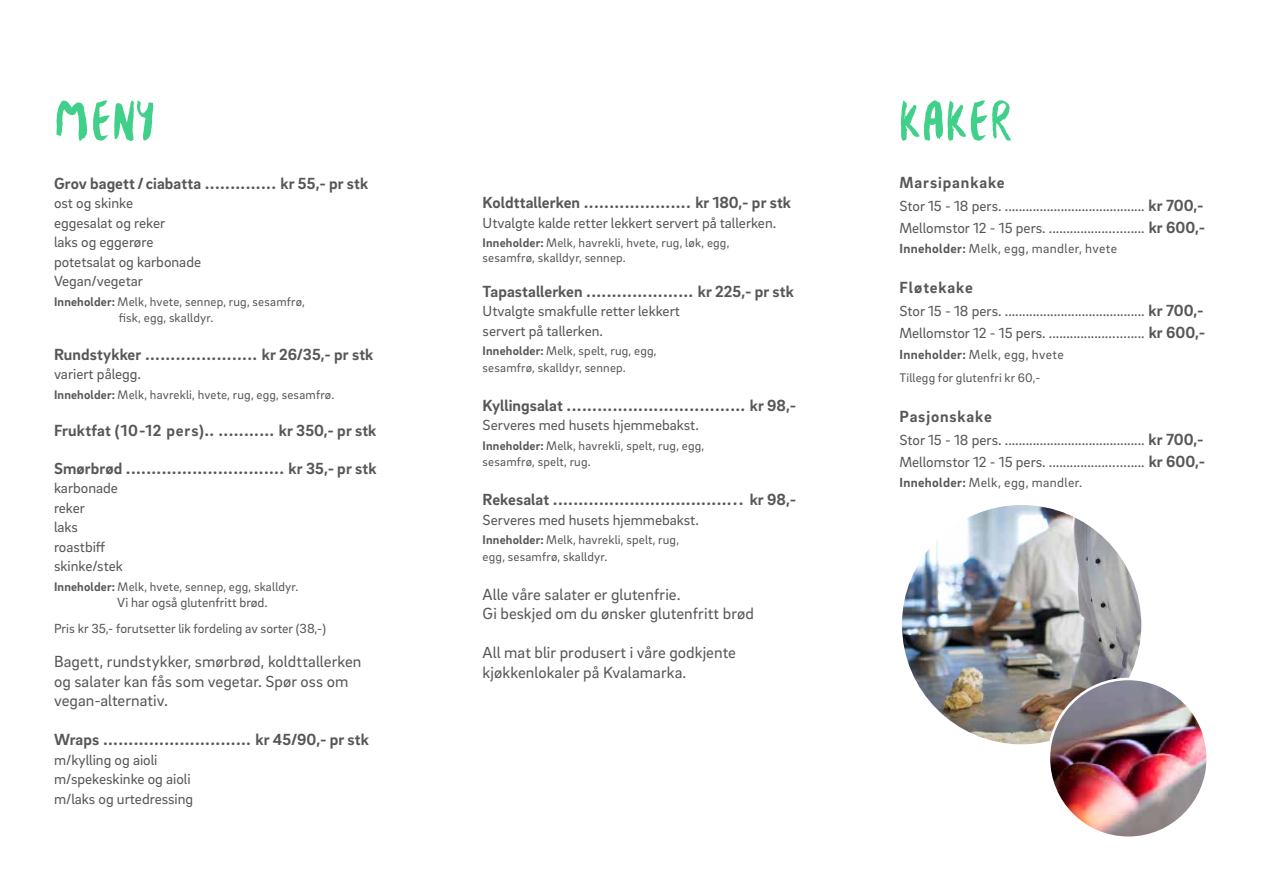
<style>
.page{position:relative;width:1263px;height:893px;background:#fff}
.page>*{position:absolute;margin:0;border:0;box-sizing:border-box;transform-origin:0 0}
.t1{font:60px "Besom";color:#41d089}
.t2{font:700 16.5px "Brix Sans";letter-spacing:.005em;color:#575756}
.t3{font:16.5px/19.5px "Brix Sans";letter-spacing:.005em;color:#575756}
.t4{font:700 16.5px "Brix Sans";letter-spacing:.055em;color:#575756}
.t5{font:700 16.5px "Brix Sans";letter-spacing:.05em;color:#575756}
.t6{font:15px/19.5px "Brix Sans";color:#575756}
.t7{font:13.5px/25.5px "Brix Sans";color:#575756;text-align:center}
.t8{font:13.5px "Brix Sans";letter-spacing:.03em;color:#575756}
.t9{font:13.5px "Brix Sans";letter-spacing:.025em;color:#575756}
.t10{font:12.75px/16.5px "Brix Sans";letter-spacing:.015em;color:#575756}
.s1{font-weight:700}
.s2{font-weight:700;font-size:16.5px}
</style>
<div class="page">
<img style="left:901px;top:504px;width:241px;height:242px;border-radius:121px">
<img style="left:1049px;top:679px;width:159px;height:159px;border-radius:79px">
<div style="left:1048px;top:678px;width:161px;height:161px;border:3px solid #fff;border-radius:50%"></div>
<h1 class="t1" style="left:54px;top:77px;width:103px">MENY</h1>
<p class="t2" style="left:54px;top:172px;width:316px">Grov bagett / ciabatta .............. kr 55,- pr stk</p>
<p class="t6" style="left:54px;top:193px;width:149px">ost og skinke<br>eggesalat og reker<br>laks og eggerøre potetsalat og karbonade<br>Vegan/vegetar</p>
<p class="t10" style="left:119px;top:292px;width:188px;text-indent:-65px"><span class="s1">Inneholder:</span> Melk, hvete, sennep, rug, sesamfrø, fisk, egg, skalldyr.</p>
<p class="t2" style="left:54px;top:343px;width:321px">Rundstykker ...................... kr 26/35,- pr stk</p>
<p class="t6" style="left:54px;top:364px;width:89px">variert pålegg.</p>
<p class="t10" style="left:54px;top:385px;width:282px"><span class="s1">Inneholder:</span> Melk, havrekli, hvete, rug, egg, sesamfrø.</p>
<p class="t2" style="left:54px;top:420px;width:324px">Fruktfat (10-12 pers).. ........... kr 350,- pr stk</p>
<p class="t2" style="left:54px;top:457px;width:324px">Smørbrød ............................... kr 35,- pr stk</p>
<p class="t6" style="left:54px;top:478px;width:70px">karbonade reker<br>laks roastbiff skinke/stek</p>
<p class="t10" style="left:54px;top:577px;width:246px"><span class="s1">Inneholder:</span> Melk, hvete, sennep, egg, skalldyr.</p>
<p class="t7" style="left:54px;top:589px;width:273px">Vi har også glutenfritt brød.<br>Pris kr 35,- forutsetter lik fordeling av sorter (38,-)</p>
<p class="t3" style="left:54px;top:651px;width:309px">Bagett, rundstykker, smørbrød, koldttallerken og salater kan fås som vegetar. Spør oss om vegan-alternativ.</p>
<p class="t2" style="left:54px;top:729px;width:316px">Wraps ............................. kr 45/90,- pr stk</p>
<p class="t6" style="left:54px;top:749px;width:141px">m/kylling og aioli m/spekeskinke og aioli m/laks og urtedressing</p>
<p class="t2" style="left:483px;top:192px;width:310px">Koldttallerken ..................... kr 180,- pr stk</p>
<p class="t6" style="left:483px;top:212px;width:295px">Utvalgte kalde retter lekkert servert på tallerken.</p>
<p class="t10" style="left:483px;top:235px;width:248px;line-height:15px"><span class="s1">Inneholder:</span> Melk, havrekli, hvete, rug, løk, egg, sesamfrø, skalldyr, sennep.</p>
<p class="t2" style="left:483px;top:280px;width:313px">Tapastallerken ..................... kr 225,- pr stk</p>
<p class="t6" style="left:483px;top:301px;width:199px">Utvalgte smakfulle retter lekkert servert på tallerken.</p>
<p class="t10" style="left:483px;top:342px;width:175px"><span class="s1">Inneholder:</span> Melk, spelt, rug, egg, sesamfrø, skalldyr, sennep.</p>
<p class="t2" style="left:483px;top:394px;width:315px">Kyllingsalat ................................... kr 98,-</p>
<p class="t6" style="left:483px;top:415px;width:218px">Serveres med husets hjemmebakst.</p>
<p class="t10" style="left:483px;top:436px;width:223px"><span class="s1">Inneholder:</span> Melk, havrekli, spelt, rug, egg, sesamfrø, spelt, rug.</p>
<p class="t2" style="left:483px;top:489px;width:315px">Rekesalat ..................................... kr 98,-</p>
<p class="t6" style="left:483px;top:509px;width:218px">Serveres med husets hjemmebakst.</p>
<p class="t10" style="left:483px;top:531px;width:198px"><span class="s1">Inneholder:</span> Melk, havrekli, spelt, rug, egg, sesamfrø, skalldyr.</p>
<p class="t3" style="left:483px;top:584px;width:273px">Alle våre salater er glutenfrie.<br>Gi beskjed om du ønsker glutenfritt brød</p>
<p class="t3" style="left:483px;top:642px;width:255px">All mat blir produsert i våre godkjente kjøkkenlokaler på Kvalamarka.</p>
<h1 class="t1" style="left:899px;top:77px;width:114px">KAKER</h1>
<p class="t4" style="left:899px;top:172px;width:107px">Marsipankake</p>
<p class="t6" style="left:899px;top:194px;width:307px;line-height:22.5px">Stor 15 - 18 pers. ........................................ <span class="s2">kr 700,-<br></span>Mellomstor 12 - 15 pers. ........................... <span class="s2">kr 600,-</span></p>
<p class="t9" style="left:899px;top:240px;width:219px"><span class="s1">Inneholder:</span> Melk, egg, mandler, hvete</p>
<p class="t4" style="left:899px;top:277px;width:75px">Fløtekake</p>
<p class="t6" style="left:899px;top:299px;width:307px;line-height:22.5px">Stor 15 - 18 pers. ........................................ <span class="s2">kr 700,-<br></span>Mellomstor 12 - 15 pers. ........................... <span class="s2">kr 600,-</span></p>
<p class="t8" style="left:899px;top:346px;width:166px"><span class="s1">Inneholder:</span> Melk, egg, hvete</p>
<p class="t10" style="left:899px;top:369px;width:143px">Tillegg for glutenfri kr 60,-</p>
<p class="t5" style="left:899px;top:406px;width:94px">Pasjonskake</p>
<p class="t6" style="left:899px;top:428px;width:307px;line-height:22.5px">Stor 15 - 18 pers. ........................................ <span class="s2">kr 700,-<br></span>Mellomstor 12 - 15 pers. ........................... <span class="s2">kr 600,-</span></p>
<p class="t8" style="left:899px;top:474px;width:184px"><span class="s1">Inneholder:</span> Melk, egg, mandler.</p>
</div>
